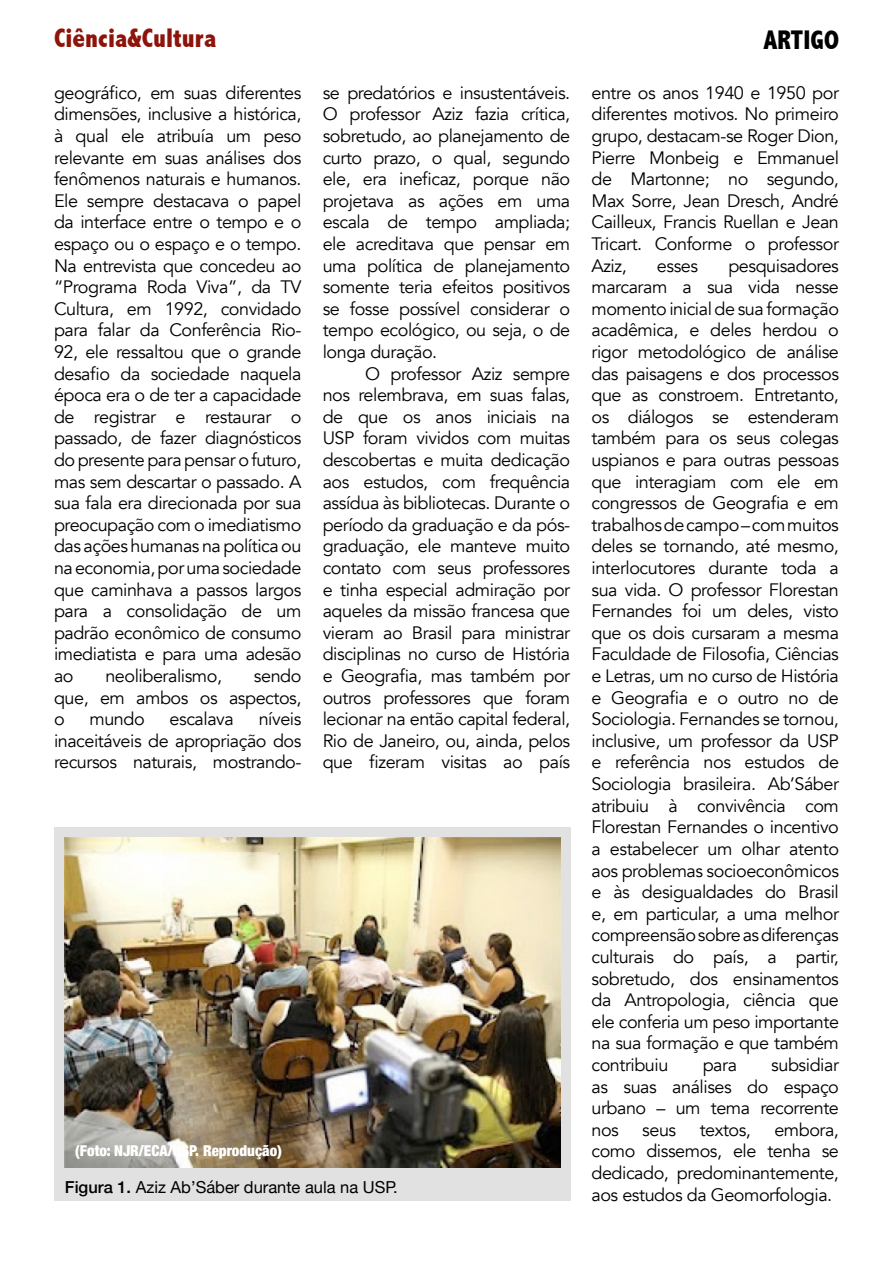
<style>
.page{position:relative;width:893px;height:1263px;background:#fff}
.page>*{position:absolute;margin:0;border:0;box-sizing:border-box;transform-origin:0 0}
.t1{font:800 condensed 27px "Abadi";color:#8d140b}
.t2{font:800 condensed 27px "Abadi";color:#000}
.Texto{font:18px/21.6px "Avenir";letter-spacing:-.025em;color:#000;text-align:justify}
.Figura_Legendo{font:16.5px "Helvetica Neue";color:#000}
.Figura_Crédito{font:900 condensed 15px "Helvetica Neue";color:#fff}
.s1{font-weight:500}
</style>
<div class="page">
<div style="left:54px;top:827px;width:516px;height:373px;background:#e1e1e1"></div>
<img style="left:65px;top:838px;width:495px;height:329px">
<h1 class="t1" style="left:54px;top:22px;width:164px">Ciência&amp;Cultura</h1>
<h1 class="t2" style="left:763px;top:25px;width:77px">ARTIGO</h1>
<p class="Texto" style="left:323px;top:82px;width:249px">se predatórios e insustentáveis.<br>O professor Aziz fazia crítica, sobretudo, ao planejamento de curto prazo, o qual, segundo ele, era ineficaz, porque não projetava as ações em uma escala de tempo ampliada; ele acreditava que pensar em uma política de planejamento somente teria efeitos positivos se fosse possível considerar o tempo ecológico, ou seja, o de longa duração.</p>
<p class="Texto" style="left:323px;top:363px;width:249px;text-indent:43px">O professor Aziz sempre nos relembrava, em suas falas, de que os anos iniciais na USP foram vividos com muitas descobertas e muita dedicação aos estudos, com frequência assídua às bibliotecas. Durante o período da graduação e da pós&shy;graduação, ele manteve muito contato com seus professores e tinha especial admiração por aqueles da missão francesa que vieram ao Brasil para ministrar disciplinas no curso de História e Geografia, mas também por outros professores que foram lecionar na então capital federal, Rio de Janeiro, ou, ainda, pelos que fizeram visitas ao país</p>
<p class="Texto" style="left:54px;top:82px;width:249px">geográfico, em suas diferentes dimensões, inclusive a histórica, à qual ele atribuía um peso relevante em suas análises dos fenômenos naturais e humanos.<br>Ele sempre destacava o papel da interface entre o tempo e o espaço ou o espaço e o tempo.<br>Na entrevista que concedeu ao “Programa Roda Viva”, da TV Cultura, em 1992, convidado para falar da Conferência Rio-92, ele ressaltou que o grande desafio da sociedade naquela época era o de ter a capacidade de registrar e restaurar o passado, de fazer diagnósticos do presente para pensar o futuro, mas sem descartar o passado. A sua fala era direcionada por sua preocupação com o imediatismo das ações humanas na política ou na economia, por uma sociedade que caminhava a passos largos para a consolidação de um padrão econômico de consumo imediatista e para uma adesão ao</p>
<p class="Texto" style="left:591px;top:82px;width:249px">entre os anos 1940 e 1950 por diferentes motivos. No primeiro grupo, destacam-se Roger Dion, Pierre Monbeig e Emmanuel de Martonne; no segundo, Max Sorre, Jean Dresch, André Cailleux, Francis Ruellan e Jean Tricart. Conforme o professor Aziz,</p>
<p class="Texto" style="left:591px;top:255px;width:249px;text-indent:137px">pesquisadores marcaram a sua vida nesse momento inicial de sua formação acadêmica, e deles herdou o rigor metodológico de análise das paisagens e dos processos que as constroem. Entretanto, os diálogos se estenderam também para os seus colegas uspianos e para outras pessoas que interagiam com ele em congressos de Geografia e em trabalhos de campo – com muitos deles se tornando, até mesmo, interlocutores durante toda a sua vida. O professor Florestan Fernandes foi um deles, visto que os dois cursaram a mesma Faculdade de Filosofia, Ciências e Letras, um no curso de História e Geografia e o outro no de Sociologia. Fernandes se tornou, inclusive, um professor da USP e referência nos estudos de Sociologia brasileira. Ab’Sáber atribuiu à convivência com Florestan Fernandes o incentivo a estabelecer um olhar atento aos problemas socioeconômicos e às desigualdades do Brasil e, em particular, a uma melhor compreensão sobre as diferenças culturais do país, a partir, sobretudo, dos ensinamentos da Antropologia, ciência que ele conferia um peso importante na sua formação e que também contribuiu</p>
<p class="Texto" style="left:657px;top:255px;width:43px">esses</p>
<p class="Texto" style="left:54px;top:665px;width:249px;text-indent:200px">sendo que, em ambos os aspectos, o</p>
<p class="Texto" style="left:105px;top:665px;width:118px">neoliberalismo,</p>
<p class="Texto" style="left:90px;top:709px;width:57px">mundo</p>
<p class="Texto" style="left:170px;top:709px;width:66px">escalava</p>
<p class="Texto" style="left:54px;top:709px;width:249px;text-indent:205px">níveis inaceitáveis de apropriação dos recursos naturais, mostrando-</p>
<p class="Texto" style="left:591px;top:1054px;width:249px;text-indent:180px">subsidiar as suas análises do espaço urbano – um tema recorrente nos</p>
<p class="Texto" style="left:703px;top:1054px;width:36px">para</p>
<p class="Texto" style="left:591px;top:1119px;width:249px;text-indent:183px">embora, como dissemos, ele tenha se dedicado, predominantemente, aos estudos da Geomorfologia.</p>
<p class="Texto" style="left:642px;top:1119px;width:36px">seus</p>
<p class="Texto" style="left:700px;top:1119px;width:53px">textos,</p>
<p class="Figura_Crédito" style="left:75px;top:1139px;width:208px">(Foto: NJR/ECA/USP. Reprodução)</p>
<p class="Figura_Legendo" style="left:65px;top:1176px;width:334px"><span class="s1">Figura 1.</span> Aziz Ab’Sáber durante aula na USP.</p>
</div>
